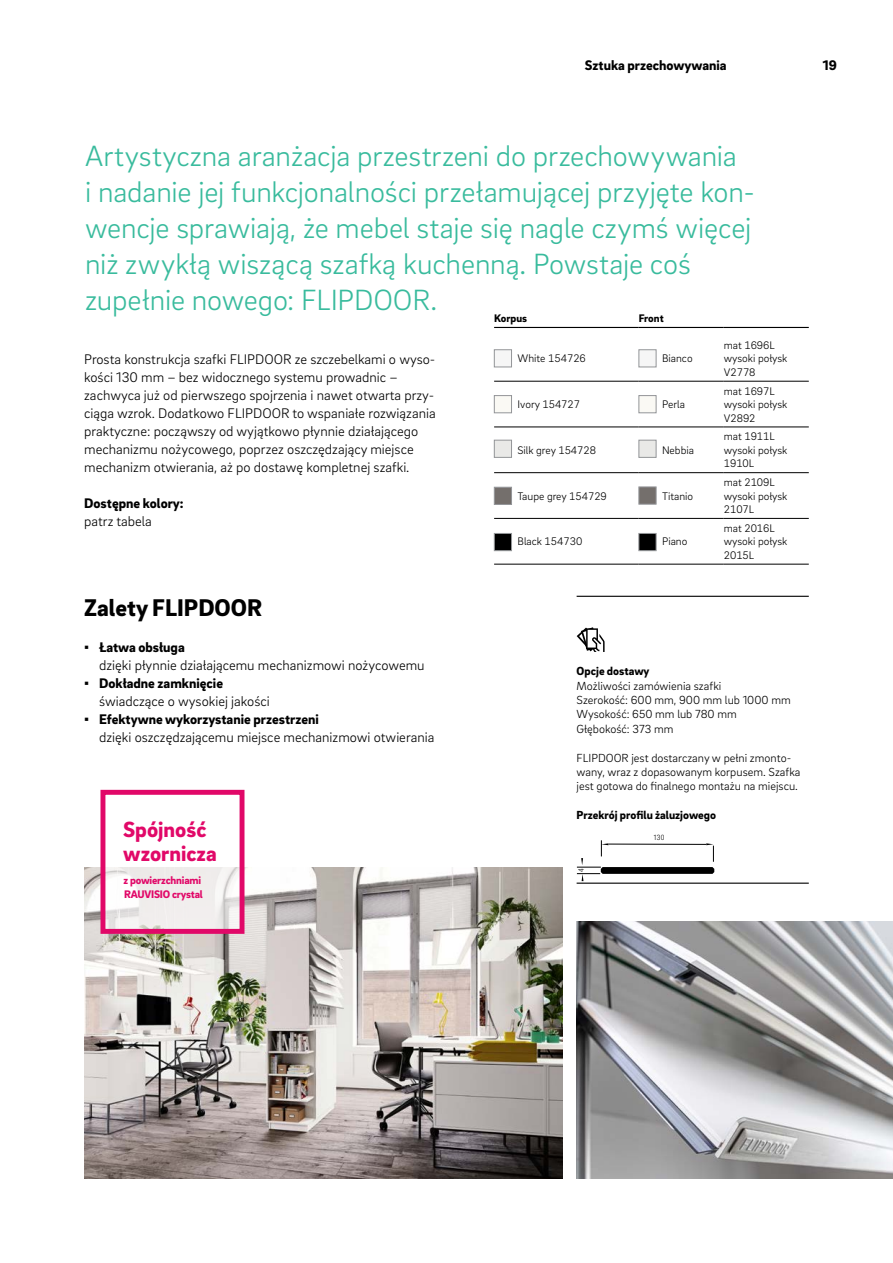
<style>
.page{position:relative;width:893px;height:1263px;background:#fff}
.page>*{position:absolute;margin:0;border:0;box-sizing:border-box;transform-origin:0 0}
._11__Highlighter_-_2{font:300 30px/36px "Brix Sans";letter-spacing:-.005em;color:#39bb9d}
._07__Subhead_-_16_5p{font:900 24.75px "Brix Sans";color:#000}
._50__EC_headline_-_1{font:900 22.5px/24.8px "Brix Sans";color:#e10868}
._16__Body_text_-_9_5{font:300 14.25px/18px "Brix Sans";color:#000}
._14__Body_subline{font:900 14.25px/18px "Brix Sans";color:#000}
.MP__Live_column_titl{font:900 14.25px "Brix Sans";color:#000}
.MP__Page_numbers_-_9{font:900 14.25px "Brix Sans";color:#000}
._44__Info_table_-_he{font:300 12px/14.4px "Brix Sans";color:#000}
._44__Info_table_-_he-2{font:900 12px "Brix Sans";color:#000}
._70__7_5pt_-_table_c{font:300 11.25px/13.5px "Brix Sans";color:#000}
._70__7_5pt_-_table_v{font:300 11.25px/13.5px "Brix Sans";color:#000}
._50__EC_subline_-_7{font:900 11.25px/14.1px "Brix Sans";letter-spacing:-.015em;color:#e10868}
._70__7_5pt_-_table_h{font:900 11.25px "Brix Sans";color:#000}
.Bodytext{font:300 condensed 7.5px "Helvetica Neue LTW1 G";color:#000}
.s1{font-weight:300}
.s2{font-family:"Arial";font-weight:400}
.s3{font-weight:900}
</style>
<div class="page">
<img style="left:577px;top:922px;width:316px;height:256px">
<img style="left:84px;top:868px;width:479px;height:311px">
<svg style="left:106px;top:867px;width:132px;height:61px;fill:#f1eeed"></svg>
<div style="left:100px;top:790px;width:144px;height:144px;border:5px solid #e10868"></div>
<hr style="left:577px;top:596px;width:232px;height:1px;background:#000">
<hr style="left:577px;top:882px;width:232px;height:2px;background:#000">
<svg style="left:577px;top:627px;width:28px;height:25px"></svg>
<div style="left:494px;top:533px;width:18px;height:18px;background:#000;border:1px solid #939598"></div>
<hr style="left:494px;top:381px;width:145px;height:1px;background:#000">
<hr style="left:639px;top:381px;width:85px;height:1px;background:#000">
<hr style="left:724px;top:381px;width:85px;height:1px;background:#000">
<hr style="left:494px;top:427px;width:145px;height:1px;background:#000">
<hr style="left:639px;top:427px;width:85px;height:1px;background:#000">
<hr style="left:724px;top:427px;width:85px;height:1px;background:#000">
<hr style="left:494px;top:472px;width:145px;height:1px;background:#000">
<hr style="left:639px;top:472px;width:85px;height:1px;background:#000">
<hr style="left:724px;top:472px;width:85px;height:1px;background:#000">
<hr style="left:494px;top:518px;width:145px;height:1px;background:#000">
<hr style="left:639px;top:518px;width:85px;height:1px;background:#000">
<hr style="left:724px;top:518px;width:85px;height:1px;background:#000">
<hr style="left:494px;top:327px;width:145px;height:1px;background:#000">
<hr style="left:639px;top:327px;width:85px;height:1px;background:#000">
<hr style="left:724px;top:327px;width:85px;height:1px;background:#000">
<hr style="left:494px;top:564px;width:145px;height:1px;background:#000">
<hr style="left:639px;top:564px;width:85px;height:1px;background:#000">
<hr style="left:724px;top:564px;width:85px;height:1px;background:#000">
<div style="left:494px;top:350px;width:18px;height:17px;background:#f6f6f6;border:1px solid #939598"></div>
<div style="left:494px;top:395px;width:18px;height:18px;background:#faf9f4;border:1px solid #939598"></div>
<div style="left:494px;top:440px;width:18px;height:18px;background:#e9e9e7;border:1px solid #939598"></div>
<div style="left:494px;top:487px;width:18px;height:18px;background:#746f6c;border:1px solid #939598"></div>
<div style="left:639px;top:350px;width:17px;height:17px;background:#f6f6f6;border:1px solid #939598"></div>
<div style="left:639px;top:395px;width:17px;height:18px;background:#faf9f4;border:1px solid #939598"></div>
<div style="left:639px;top:440px;width:17px;height:18px;background:#e9e9e7;border:1px solid #939598"></div>
<div style="left:639px;top:487px;width:17px;height:17px;background:#746f6c;border:1px solid #939598"></div>
<div style="left:639px;top:533px;width:17px;height:18px;background:#000;border:1px solid #939598"></div>
<svg style="left:577px;top:840px;width:137px;height:41px"></svg>
<p class="MP__Live_column_titl" style="left:585px;top:56px;width:143px">Sztuka przechowywania</p>
<p class="MP__Page_numbers_-_9" style="left:823px;top:56px;width:16px">19</p>
<p class="_11__Highlighter_-_2" style="left:85px;top:136px;width:671px">Artystyczna aranżacja przestrzeni do przechowywania<br>i nadanie jej funkcjonalności przełamującej przyjęte kon&shy;wencje sprawiają, że mebel staje się nagle czymś więcej niż zwykłą wiszącą szafką kuchenną. Powstaje coś zupełnie nowego: FLIPDOOR.</p>
<p class="_16__Body_text_-_9_5" style="left:84px;top:349px;width:353px">Prosta konstrukcja szafki FLIPDOOR ze szczebelkami o wyso&shy;kości 130 mm – bez widocznego systemu prowadnic – zachwyca już od pierwszego spojrzenia i nawet otwarta przy&shy;ciąga wzrok. Dodatkowo FLIPDOOR to wspaniałe rozwiązania praktyczne: począwszy od wyjątkowo płynnie działającego mechanizmu nożycowego, poprzez oszczędzający miejsce mechanizm otwierania, aż po dostawę kompletnej szafki.</p>
<p class="_14__Body_subline" style="left:84px;top:493px;width:101px">Dostępne kolory: <span class="s1">patrz tabela</span></p>
<p class="_70__7_5pt_-_table_h" style="left:494px;top:311px;width:35px">Korpus</p>
<p class="_70__7_5pt_-_table_h" style="left:639px;top:311px;width:26px">Front</p>
<p class="_70__7_5pt_-_table_c" style="left:517px;top:351px;width:70px">White 154726</p>
<p class="_70__7_5pt_-_table_c" style="left:662px;top:351px;width:32px">Bianco</p>
<p class="_70__7_5pt_-_table_c" style="left:724px;top:338px;width:53px">mat 1696L</p>
<p class="_70__7_5pt_-_table_v" style="left:724px;top:351px;width:65px">wysoki połysk<br>V2778</p>
<p class="_70__7_5pt_-_table_v" style="left:724px;top:384px;width:53px">mat 1697L</p>
<p class="_70__7_5pt_-_table_c" style="left:724px;top:397px;width:65px">wysoki połysk<br>V2892</p>
<p class="_70__7_5pt_-_table_c" style="left:517px;top:397px;width:64px">Ivory 154727</p>
<p class="_70__7_5pt_-_table_c" style="left:662px;top:397px;width:24px">Perla</p>
<p class="_70__7_5pt_-_table_v" style="left:724px;top:429px;width:53px">mat 1911L</p>
<p class="_70__7_5pt_-_table_c" style="left:724px;top:443px;width:65px">wysoki połysk<br>1910L</p>
<p class="_70__7_5pt_-_table_c" style="left:517px;top:443px;width:80px">Silk grey 154728</p>
<p class="_70__7_5pt_-_table_c" style="left:662px;top:443px;width:34px">Nebbia</p>
<p class="_70__7_5pt_-_table_v" style="left:724px;top:475px;width:53px">mat 2109L</p>
<p class="_70__7_5pt_-_table_c" style="left:724px;top:488px;width:65px">wysoki połysk<br>2107L</p>
<p class="_70__7_5pt_-_table_c" style="left:517px;top:488px;width:91px">Taupe grey 154729</p>
<p class="_70__7_5pt_-_table_c" style="left:662px;top:488px;width:33px">Titanio</p>
<p class="_70__7_5pt_-_table_v" style="left:724px;top:521px;width:53px">mat 2016L</p>
<p class="_70__7_5pt_-_table_c" style="left:724px;top:534px;width:65px">wysoki połysk<br>2015L</p>
<p class="_70__7_5pt_-_table_c" style="left:517px;top:534px;width:66px">Black 154730</p>
<p class="_70__7_5pt_-_table_c" style="left:662px;top:534px;width:27px">Piano</p>
<p class="_07__Subhead_-_16_5p" style="left:84px;top:591px;width:179px">Zalety FLIPDOOR</p>
<p class="_16__Body_text_-_9_5" style="left:99px;top:637px;width:327px;text-indent:-15px"><span class="s2">▪</span> <span class="s3">Łatwa obsługa<br></span>dzięki płynnie działającemu mechanizmowi nożycowemu</p>
<p class="_16__Body_text_-_9_5" style="left:99px;top:673px;width:172px;text-indent:-15px"><span class="s2">▪</span> <span class="s3">Dokładne zamknięcie </span>świadczące o wysokiej jakości</p>
<p class="_16__Body_text_-_9_5" style="left:99px;top:709px;width:337px;text-indent:-15px"><span class="s2">▪</span> <span class="s3">Efektywne wykorzystanie przestrzeni<br></span>dzięki oszczędzającemu miejsce mechanizmowi otwierania</p>
<p class="_50__EC_headline_-_1" style="left:123px;top:815px;width:95px">Spójność wzornicza</p>
<p class="_50__EC_subline_-_7" style="left:124px;top:872px;width:81px">z powierzchniami<br>RAUVISIO crystal</p>
<p class="_44__Info_table_-_he" style="left:577px;top:663px;width:216px"><span class="s3">Opcje dostawy<br></span>Możliwości zamówienia szafki<br>Szerokość: 600 mm, 900 mm lub 1000 mm<br>Wysokość: 650 mm lub 780 mm<br>Głębokość: 373 mm</p>
<p class="_44__Info_table_-_he" style="left:577px;top:750px;width:225px">FLIPDOOR jest dostarczany w pełni zmonto&shy;wany, wraz z dopasowanym korpusem. Szafka jest gotowa do finalnego montażu na miejscu.</p>
<p class="_44__Info_table_-_he-2" style="left:577px;top:807px;width:141px">Przekrój profilu żaluzjowego</p>
<p class="Bodytext" style="left:577px;top:872px;width:5px;rotate:-90deg">4</p>
<p class="Bodytext" style="left:653px;top:833px;width:12px">130</p>
</div>
